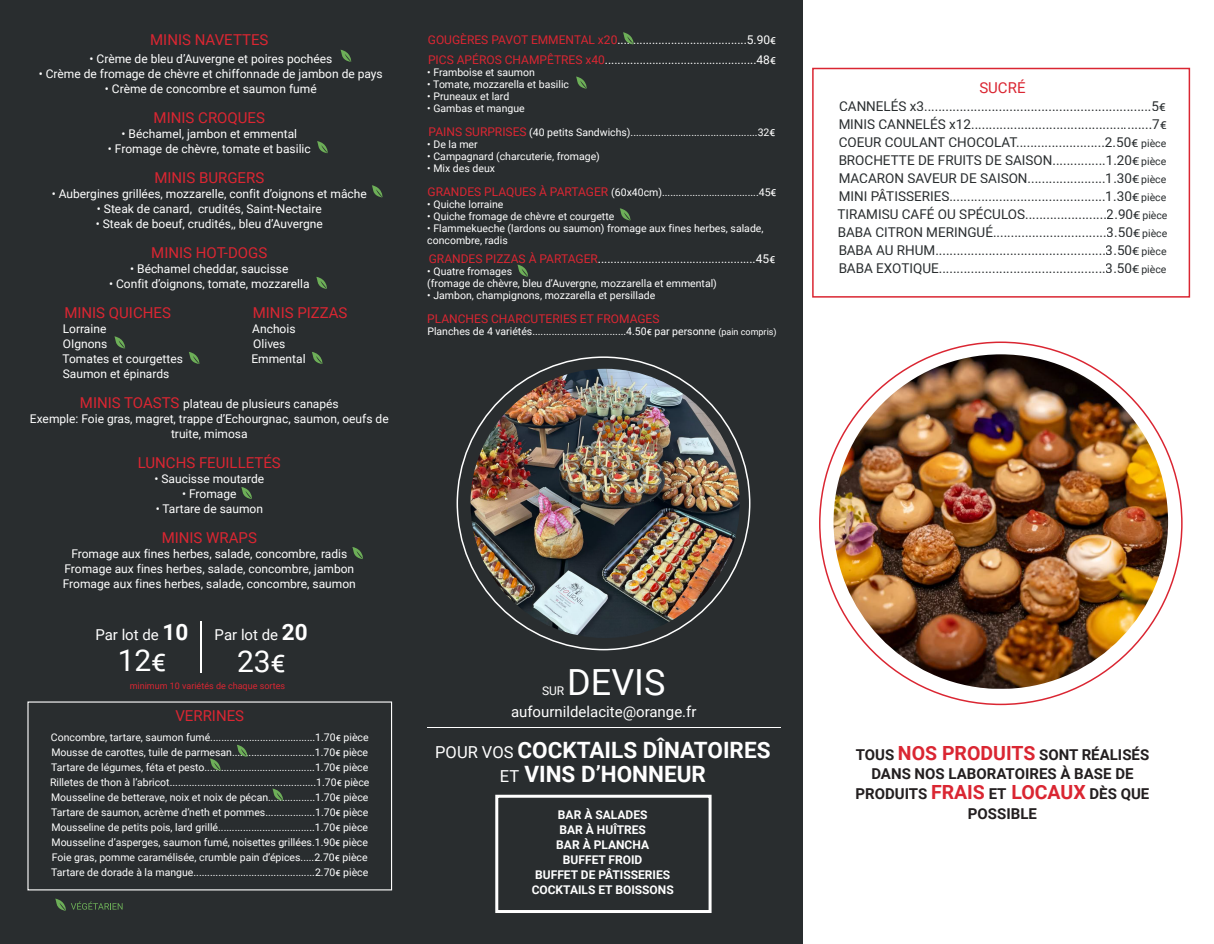
<style>
.page{position:relative;width:1214px;height:944px;background:#292d2f}
.page>*{position:absolute;margin:0;border:0;box-sizing:border-box;transform-origin:0 0}
.t1{font:36px "Roboto";color:#fff}
.t2{font:30px "Roboto";color:#fff}
.t3{font:700 22.5px/24px "Roboto";color:#fff;text-align:center}
.t4{font:15px "Roboto";color:#da2632}
.t5{font:700 15px/19.5px "Roboto";color:#231f20;text-align:center}
.t6{font:15px "Roboto";color:#fff}
.t7{font:13.5px/18px "Roboto";color:#292d2f}
.t8{font:12px/15px "Roboto";color:#fff;text-align:center}
.t9{font:700 12px/15px "Roboto";color:#fff;text-align:center}
.t10{font:12px "Roboto";color:#da2632}
.t11{font:10.5px/15px "Roboto";color:#fff}
.t12{font:9px "Roboto";color:#da2632}
.s1{font-size:15px;color:#da2632}
.s2{font-weight:700;font-size:22.5px}
.s3{color:#da2632}
.s4{font-size:12px;color:#da2632}
.s5{font-size:12px}
.s6{font-size:9px}
.s7{font-weight:400;font-size:16.5px}
.s8{font-size:10.5px}
.s9{font-size:19.5px;color:#da2632}
</style>
<div class="page">
<img style="left:470px;top:369px;width:269px;height:269px;border-radius:135px">
<div style="left:804px;top:0;width:410px;height:944px;background:#fff"></div>
<img style="left:833px;top:354px;width:335px;height:334px;border-radius:165px">
<hr style="left:200px;top:621px;width:1px;height:51px;background:#fff">
<svg style="left:340px;top:50px;width:11px;height:12px"></svg>
<svg style="left:317px;top:141px;width:11px;height:12px"></svg>
<svg style="left:372px;top:185px;width:10px;height:12px"></svg>
<svg style="left:316px;top:277px;width:11px;height:12px"></svg>
<svg style="left:189px;top:352px;width:10px;height:12px"></svg>
<svg style="left:114px;top:336px;width:11px;height:12px"></svg>
<svg style="left:312px;top:352px;width:10px;height:12px"></svg>
<svg style="left:241px;top:487px;width:11px;height:12px"></svg>
<svg style="left:352px;top:547px;width:11px;height:12px"></svg>
<svg style="left:237px;top:744px;width:10px;height:13px"></svg>
<svg style="left:210px;top:758px;width:11px;height:12px"></svg>
<svg style="left:272px;top:788px;width:11px;height:12px"></svg>
<svg style="left:55px;top:898px;width:68px;height:12px"></svg>
<svg style="left:623px;top:32px;width:10px;height:12px"></svg>
<svg style="left:576px;top:76px;width:11px;height:13px"></svg>
<svg style="left:620px;top:208px;width:10px;height:12px"></svg>
<svg style="left:517px;top:264px;width:11px;height:13px"></svg>
<hr style="left:428px;top:726px;width:353px;height:1px;background:#fff">
<div style="left:495px;top:794px;width:216px;height:119px;border:3px solid #fff"></div>
<div style="left:812px;top:68px;width:378px;height:229px;border:2px solid #da2632"></div>
<h3 class="t4" style="left:150px;top:29px;width:120px">MINIS NAVETTES</h3>
<p class="t8" style="left:90px;top:50px;width:244px">• Crème de bleu d’Auvergne et poires pochées</p>
<p class="t8" style="left:39px;top:65px;width:345px">• Crème de fromage de chèvre et chiffonnade de jambon de pays</p>
<p class="t8" style="left:105px;top:80px;width:213px">• Crème de concombre et saumon fumé</p>
<h3 class="t4" style="left:154px;top:107px;width:113px">MINIS CROQUES</h3>
<p class="t8" style="left:122px;top:125px;width:177px">• Béchamel, jambon et emmental</p>
<p class="t8" style="left:108px;top:140px;width:204px">• Fromage de chèvre, tomate et basilic</p>
<h3 class="t4" style="left:154px;top:167px;width:111px">MINIS BURGERS</h3>
<p class="t8" style="left:52px;top:185px;width:316px">• Aubergines grillées, mozzarelle, confit d’oignons et mâche</p>
<p class="t8" style="left:97px;top:200px;width:226px">• Steak de canard, crudités, Saint-Nectaire</p>
<p class="t8" style="left:96px;top:215px;width:229px">• Steak de boeuf, crudités,, bleu d’Auvergne</p>
<h3 class="t4" style="left:151px;top:242px;width:118px">MINIS HOT-DOGS</h3>
<p class="t8" style="left:130px;top:260px;width:160px">• Béchamel cheddar, saucisse</p>
<p class="t8" style="left:109px;top:275px;width:202px">• Confit d’oignons, tomate, mozzarella</p>
<h3 class="t4" style="left:64px;top:302px;width:108px">MINIS QUICHES</h3>
<h3 class="t4" style="left:253px;top:302px;width:96px">MINIS PIZZAS</h3>
<p class="t8" style="left:63px;top:320px;width:45px">Lorraine</p>
<p class="t8" style="left:252px;top:320px;width:45px">Anchois</p>
<p class="t8" style="left:63px;top:335px;width:46px">OIgnons</p>
<p class="t8" style="left:253px;top:335px;width:34px">Olives</p>
<p class="t8" style="left:63px;top:350px;width:122px">Tomates et courgettes</p>
<p class="t8" style="left:251px;top:350px;width:56px">Emmental</p>
<p class="t8" style="left:63px;top:365px;width:108px">Saumon et épinards</p>
<p class="t8" style="left:30px;top:395px;width:360px"><span class="s1">MINIS TOASTS</span> plateau de plusieurs canapés<br>Exemple: Foie gras, magret, trappe d’Echourgnac, saumon, oeufs de truite, mimosa</p>
<h3 class="t4" style="left:138px;top:452px;width:144px">LUNCHS FEUILLETÉS</h3>
<p class="t8" style="left:154px;top:470px;width:111px">• Saucisse moutarde</p>
<p class="t8" style="left:182px;top:485px;width:56px">• Fromage</p>
<p class="t8" style="left:156px;top:500px;width:109px">• Tartare de saumon</p>
<h3 class="t4" style="left:162px;top:527px;width:97px">MINIS WRAPS</h3>
<p class="t8" style="left:63px;top:545px;width:294px">Fromage aux fines herbes, salade, concombre, radis<br>Fromage aux fines herbes, salade, concombre, jambon<br>Fromage aux fines herbes, salade, concombre, saumon</p>
<h3 class="t6" style="left:95px;top:624px;width:95px">Par lot de <span class="s2">10</span></h3>
<h2 class="t2" style="left:118px;top:639px;width:50px">12€</h2>
<h3 class="t6" style="left:215px;top:624px;width:95px">Par lot de <span class="s2">20</span></h3>
<h2 class="t2" style="left:237px;top:640px;width:50px">23€</h2>
<p class="t12" style="left:130px;top:679px;width:157px">minimum 10 variétés de chaque sortes</p>
<h3 class="t4" style="left:175px;top:705px;width:70px">VERRINES</h3>
<p class="t11" style="left:50px;top:729px;width:321px">Concombre, tartare, saumon fumé......................................1.70€ pièce Mousse de carottes, tuile de parmesan..............................1.70€ pièce Tartare de légumes, féta et pesto........................................1.70€ pièce Rilletes de thon à l’abricot.....................................................1.70€ pièce Mousseline de betterave, noix et noix de pécan.................1.70€ pièce Tartare de saumon, acrème d’neth et pommes..................1.70€ pièce Mousseline de petits pois, lard grillé...................................1.70€ pièce Mousseline d’asperges, saumon fumé, noisettes grillées.1.90€ pièce Foie gras, pomme caramélisée, crumble pain d’épices.....2.70€ pièce Tartare de dorade à la mangue............................................2.70€ pièce</p>
<p class="t8" style="left:428px;top:30px;width:350px;line-height:19.5px;text-align:left"><span class="s3">GOUGÈRES PAVOT EMMENTAL x20</span>.........................................5.90€<br><span class="s3">PICS APÉROS CHAMPÊTRES x40</span>................................................48€</p>
<p class="t11" style="left:427px;top:64px;width:109px">• Framboise et saumon</p>
<p class="t11" style="left:427px;top:76px;width:143px">• Tomate, mozzarella et basilic</p>
<p class="t11" style="left:427px;top:88px;width:83px">• Pruneaux et lard</p>
<p class="t11" style="left:427px;top:100px;width:99px">• Gambas et mangue</p>
<p class="t11" style="left:428px;top:124px;width:348px"><span class="s4">PAINS SURPRISES</span> (40 petits Sandwichs)..............................................32<span class="s5">€</span></p>
<p class="t11" style="left:427px;top:136px;width:52px">• De la mer</p>
<p class="t11" style="left:427px;top:148px;width:174px">• Campagnard (charcuterie, fromage)</p>
<p class="t11" style="left:427px;top:160px;width:69px">• Mix des deux</p>
<p class="t11" style="left:427px;top:184px;width:350px"><span class="s4">GRANDES PLAQUES À PARTAGER</span> (60x40cm)...................................45<span class="s5">€</span></p>
<p class="t11" style="left:427px;top:196px;width:78px">• Quiche lorraine</p>
<p class="t11" style="left:427px;top:208px;width:188px">• Quiche fromage de chèvre et courgette</p>
<p class="t11" style="left:427px;top:222px;width:338px;line-height:12px">• Flammekueche (lardons ou saumon) fromage aux fines herbes, salade, concombre, radis</p>
<p class="t8" style="left:429px;top:251px;width:348px"><span class="s3">GRANDES PIZZAS À PARTAGER</span>..................................................45€</p>
<p class="t11" style="left:427px;top:265px;width:291px;line-height:12px">• Quatre fromages<br>(fromage de chèvre, bleu d’Auvergne, mozzarella et emmental)</p>
<p class="t11" style="left:427px;top:288px;width:229px">• Jambon, champignons, mozzarella et persillade</p>
<p class="t10" style="left:427px;top:311px;width:234px">PLANCHES CHARCUTERIES ET FROMAGES</p>
<p class="t11" style="left:427px;top:324px;width:351px">Planches de 4 variétés..................................4.50€ par personne <span class="s6">(pain compris)</span></p>
<h1 class="t1" style="left:567px;top:656px;width:100px">DEVIS</h1>
<h3 class="t6" style="left:511px;top:701px;width:187px">aufournildelacite@orange.fr</h3>
<h3 class="t3" style="left:435px;top:737px;width:337px"><span class="s7">POUR VOS</span> COCKTAILS DÎNATOIRES<br><span class="s7">ET</span> VINS D’HONNEUR</h3>
<p class="t9" style="left:531px;top:807px;width:144px">BAR À SALADES<br>BAR À HUÎTRES<br>BAR À PLANCHA<br>BUFFET FROID<br>BUFFET DE PÂTISSERIES<br>COCKTAILS ET BOISSONS</p>
<p class="t8" style="left:542px;top:682px;width:24px">SUR</p>
<h3 class="t4" style="left:979px;top:77px;width:48px">SUCRÉ</h3>
<p class="t7" style="left:837px;top:96px;width:331px">CANNELÉS x3................................................................5€ MINIS CANNELÉS x12...................................................7€ COEUR COULANT CHOCOLAT.........................2.50€ <span class="s8">pièce </span>BROCHETTE DE FRUITS DE SAISON...............1.20€ <span class="s8">pièce </span>MACARON SAVEUR DE SAISON......................1.30€ <span class="s8">pièce </span>MINI PÂTISSERIES............................................1.30€ <span class="s8">pièce </span>TIRAMISU CAFÉ OU SPÉCULOS.......................2.90€ <span class="s8">pièce </span>BABA CITRON MERINGUÉ................................3.50€ <span class="s8">pièce </span>BABA AU RHUM................................................3.50€ <span class="s8">pièce </span>BABA EXOTIQUE...............................................3.50€ <span class="s8">pièce</span></p>
<h3 class="t5" style="left:855px;top:744px;width:295px">TOUS <span class="s9">NOS PRODUITS</span> SONT RÉALISÉS<br>DANS NOS LABORATOIRES À BASE DE<br>PRODUITS <span class="s9">FRAIS</span> ET <span class="s9">LOCAUX</span> DÈS QUE<br>POSSIBLE</h3>
</div>
